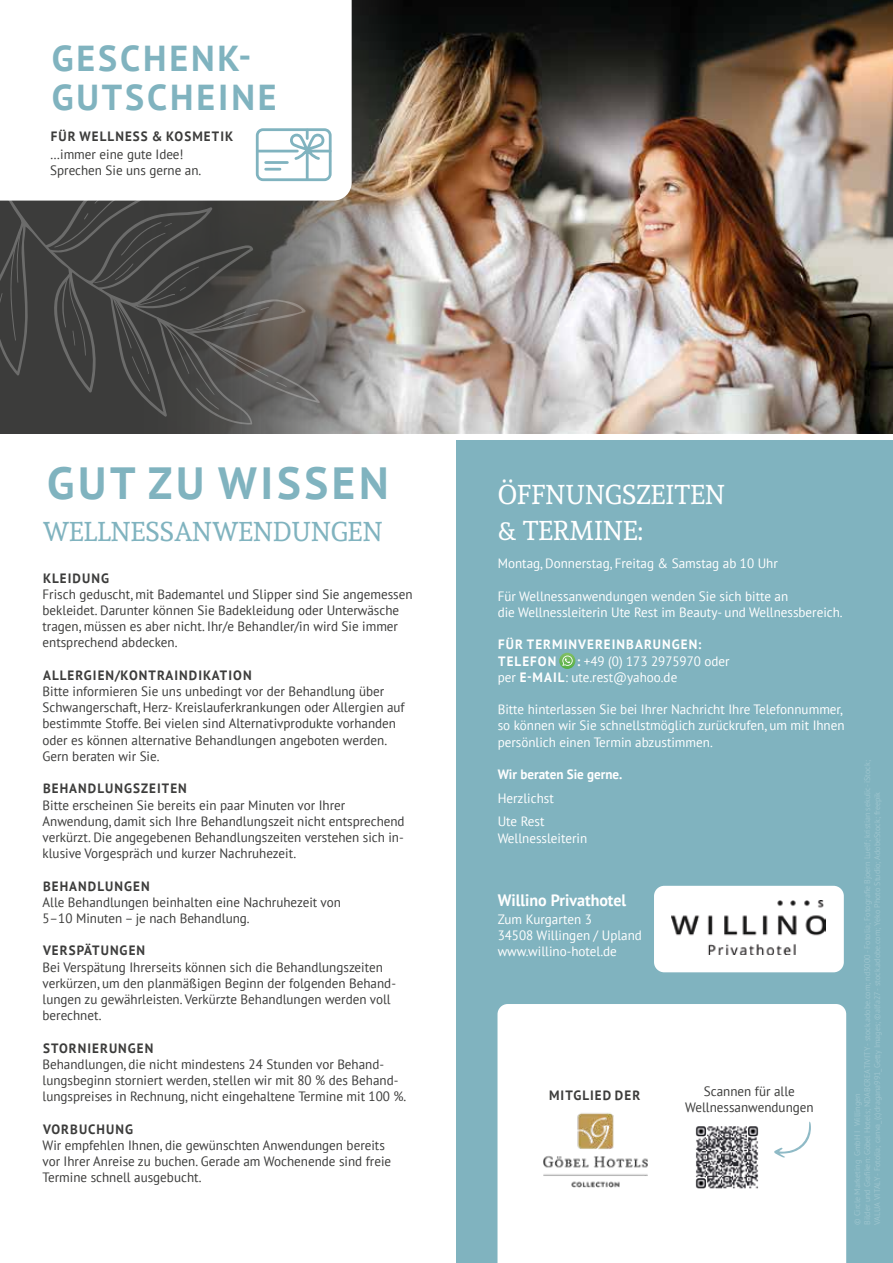
<style>
.page{position:relative;width:893px;height:1263px;background:#fff}
.page>*{position:absolute;margin:0;border:0;box-sizing:border-box;transform-origin:0 0}
.t1{font:700 45px "PT Sans";letter-spacing:.08em;color:#80b3bf}
.t2{font:700 36px/39px "PT Sans";letter-spacing:.08em;color:#80b3bf}
.t3{font:27px/36px "Andada";color:#fff}
.t4{font:27px "Andada";color:#80b3bf}
.t5{font:700 16.5px "PT Sans";color:#fff}
.t6{font:13.5px/16.2px "PT Sans";color:#3c3c3b}
.t7{font:13.5px/16.2px "PT Sans";color:#fff}
.t8{font:700 13.5px "PT Sans";letter-spacing:.08em;color:#3c3c3b}
.t9{font:700 13.5px/16.2px "PT Sans";letter-spacing:.08em;color:#fff}
.t10{font:700 13.5px "PT Sans";color:#fff}
.s1{font-weight:700}
</style>
<div class="page">
<div style="left:456px;top:440px;width:437px;height:823px;background:#80b3bf"></div>
<img style="left:128px;top:0;width:765px;height:434px">
<svg style="left:0;top:201px;width:320px;height:224px;fill:#3c3c3b"></svg>
<svg style="left:10px;top:226px;width:12px;height:115px"></svg>
<svg style="left:0;top:293px;width:3px;height:13px"></svg>
<svg style="left:0;top:0;width:352px;height:201px"></svg>
<svg style="left:54px;top:127px;width:279px;height:283px"></svg>
<div style="left:654px;top:886px;width:190px;height:86px;background:#fff;border-radius:10px"></div>
<div style="left:497px;top:1004px;width:349px;height:259px;background:#fff"></div>
<img style="left:529px;top:1102px;width:132px;height:98px">
<img style="left:693px;top:1124px;width:67px;height:67px">
<svg style="left:774px;top:1122px;width:37px;height:36px"></svg>
<img style="left:672px;top:901px;width:154px;height:53px">
<svg style="left:559px;top:653px;width:16px;height:16px"></svg>
<svg style="left:562px;top:655px;width:11px;height:11px"></svg>
<h2 class="t2" style="left:52px;top:38px;width:226px">GESCHENK-<br>GUTSCHEINE</h2>
<p class="t8" style="left:51px;top:127px;width:184px">FÜR WELLNESS &amp; KOSMETIK</p>
<p class="t6" style="left:50px;top:146px;width:153px">…immer eine gute Idee!<br>Sprechen Sie uns gerne an.</p>
<h1 class="t1" style="left:47px;top:453px;width:343px">GUT ZU WISSEN</h1>
<h3 class="t4" style="left:43px;top:515px;width:341px">WELLNESSANWENDUNGEN</h3>
<p class="t8" style="left:43px;top:569px;width:68px">KLEIDUNG</p>
<p class="t6" style="left:43px;top:586px;width:371px">Frisch geduscht, mit Bademantel und Slipper sind Sie angemessen bekleidet. Darunter können Sie Badekleidung oder Unterwäsche tragen, müssen es aber nicht. Ihr/e Behandler/in wird Sie immer entsprechend abdecken.</p>
<p class="t8" style="left:43px;top:666px;width:210px">ALLERGIEN/KONTRAINDIKATION</p>
<p class="t6" style="left:43px;top:683px;width:364px">Bitte informieren Sie uns unbedingt vor der Behandlung über Schwangerschaft, Herz- Kreislauferkrankungen oder Allergien auf bestimmte Stoffe. Bei vielen sind Alternativprodukte vorhanden oder es können alternative Behandlungen angeboten werden.<br>Gern beraten wir Sie.</p>
<p class="t8" style="left:43px;top:779px;width:145px">BEHANDLUNGSZEITEN</p>
<p class="t6" style="left:43px;top:796px;width:364px">Bitte erscheinen Sie bereits ein paar Minuten vor Ihrer Anwendung, damit sich Ihre Behandlungszeit nicht entsprechend verkürzt. Die angegebenen Behandlungszeiten verstehen sich in&shy;klusive Vorgespräch und kurzer Nachruhezeit.</p>
<p class="t8" style="left:43px;top:877px;width:108px">BEHANDLUNGEN</p>
<p class="t6" style="left:43px;top:893px;width:300px">Alle Behandlungen beinhalten eine Nachruhezeit von<br>5–10 Minuten – je nach Behandlung.</p>
<p class="t8" style="left:43px;top:941px;width:104px">VERSPÄTUNGEN</p>
<p class="t6" style="left:43px;top:958px;width:355px">Bei Verspätung Ihrerseits können sich die Behandlungszeiten verkürzen, um den planmäßigen Beginn der folgenden Behand&shy;lungen zu gewährleisten. Verkürzte Behandlungen werden voll berechnet.</p>
<p class="t8" style="left:43px;top:1039px;width:112px">STORNIERUNGEN</p>
<p class="t6" style="left:43px;top:1055px;width:365px">Behandlungen, die nicht mindestens 24 Stunden vor Behand&shy;lungsbeginn storniert werden, stellen wir mit 80 % des Behand&shy;lungspreises in Rechnung, nicht eingehaltene Termine mit 100 %.</p>
<p class="t8" style="left:43px;top:1120px;width:92px">VORBUCHUNG</p>
<p class="t6" style="left:43px;top:1136px;width:350px">Wir empfehlen Ihnen, die gewünschten Anwendungen bereits vor Ihrer Anreise zu buchen. Gerade am Wochenende sind freie<br>Termine schnell ausgebucht.</p>
<h3 class="t3" style="left:498px;top:477px;width:229px">ÖFFNUNGSZEITEN &amp; TERMINE:</h3>
<p class="t7" style="left:498px;top:555px;width:282px">Montag, Donnerstag, Freitag &amp; Samstag ab 10 Uhr</p>
<p class="t7" style="left:498px;top:588px;width:347px">Für Wellnessanwendungen wenden Sie sich bitte an<br>die Wellnessleiterin Ute Rest im Beauty- und Wellnessbereich.</p>
<p class="t9" style="left:498px;top:636px;width:205px">FÜR TERMINVEREINBARUNGEN:<br>TELEFON</p>
<p class="t7" style="left:498px;top:652px;width:233px;text-indent:79px"><span class="s1">:</span> +49 (0) 173 2975970 oder per <span class="s1">E-MAIL</span>: ute.rest@yahoo.de</p>
<p class="t7" style="left:498px;top:701px;width:348px">Bitte hinterlassen Sie bei Ihrer Nachricht Ihre Telefonnummer, so können wir Sie schnellstmöglich zurückrufen, um mit Ihnen persönlich einen Termin abzustimmen.</p>
<p class="t10" style="left:498px;top:765px;width:126px">Wir beraten Sie gerne.</p>
<p class="t7" style="left:498px;top:786px;width:58px;line-height:23.7px">Herzlichst<br>Ute Rest</p>
<p class="t7" style="left:498px;top:829px;width:91px">Wellnessleiterin</p>
<p class="t5" style="left:498px;top:889px;width:130px">Willino Privathotel</p>
<p class="t7" style="left:498px;top:911px;width:146px">Zum Kurgarten 3<br>34508 Willingen / Upland www.willino-hotel.de</p>
<p class="t8" style="left:549px;top:1086px;width:93px">MITGLIED DER</p>
<p class="t6" style="left:685px;top:1083px;width:130px;text-align:center">Scannen für alle<br>Wellnessanwendungen</p>
</div>
